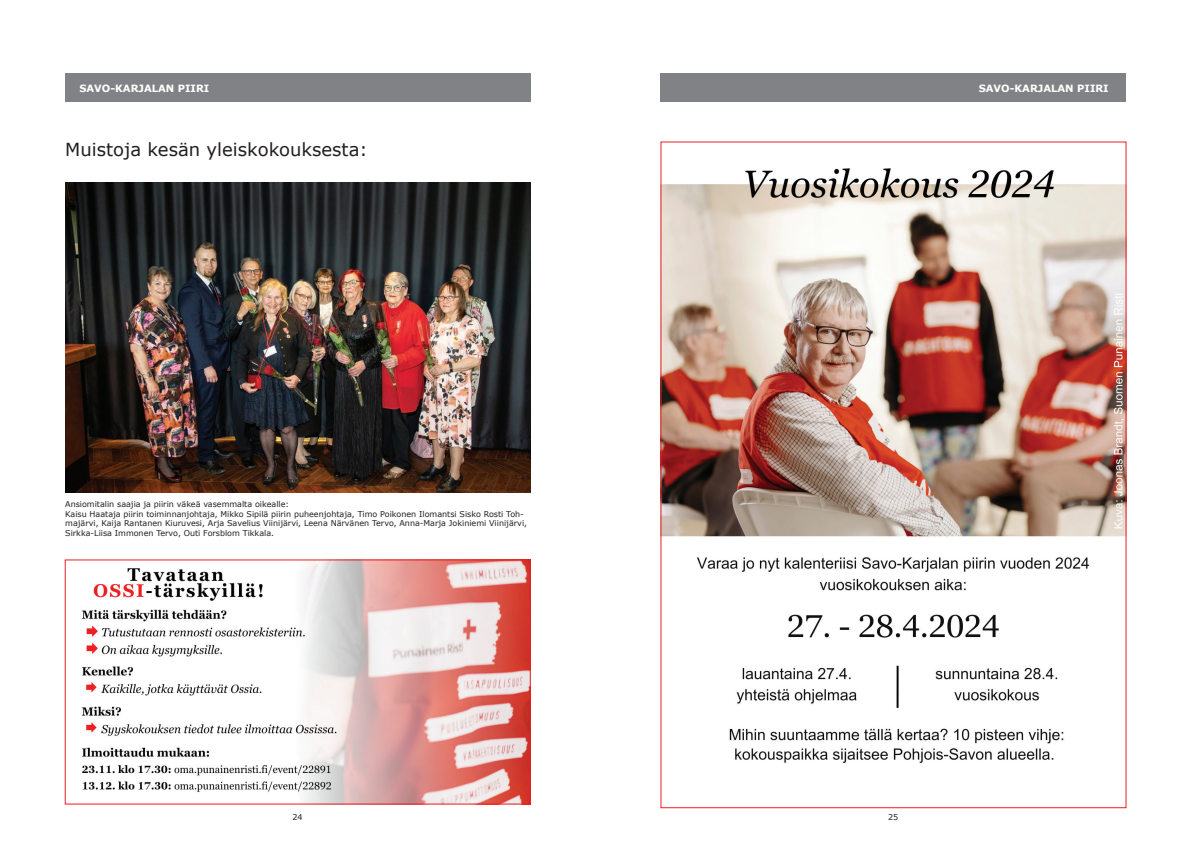
<style>
.page{position:relative;width:1191px;height:842px;background:#fff}
.page>*{position:absolute;margin:0;border:0;box-sizing:border-box;transform-origin:0 0}
.t1{font:18px "Verdana";color:#231f20}
.t2{font:700 10px "Verdana";color:#fff}
.t3{font:8px/9.6px "Verdana";color:#231f20}
</style>
<div class="page">
<div style="left:65px;top:74px;width:465px;height:28px;background:#808285"></div>
<div style="left:660px;top:74px;width:465px;height:28px;background:#808285"></div>
<img style="left:662px;top:168px;width:462px;height:595px">
<img style="left:65px;top:183px;width:465px;height:310px">
<img style="left:81px;top:562px;width:447px;height:240px">
<div style="left:65px;top:560px;width:465px;height:244px;border:1px solid #ee1d23"></div>
<p class="t2" style="left:79px;top:82px;width:131px">SAVO-KARJALAN PIIRI</p>
<p class="t2" style="left:978px;top:82px;width:131px">SAVO-KARJALAN PIIRI</p>
<h1 class="t1" style="left:65px;top:137px;width:304px">Muistoja kesän yleiskokouksesta:</h1>
<p class="t3" style="left:65px;top:500px;width:463px">Ansiomitalin saajia ja piirin väkeä vasemmalta oikealle:<br>Kaisu Haataja piirin toiminnanjohtaja, Mikko Sipilä piirin puheenjohtaja, Timo Poikonen Ilomantsi Sisko Rosti Toh&shy;majärvi, Kaija Rantanen Kiuruvesi, Arja Savelius Viinijärvi, Leena Närvänen Tervo, Anna-Marja Jokiniemi Viinijärvi, Sirkka-Liisa Immonen Tervo, Outi Forsblom Tikkala.</p>
<p class="t3" style="left:292px;top:812px;width:12px">24</p>
<p class="t3" style="left:888px;top:813px;width:12px">25</p>
</div>
